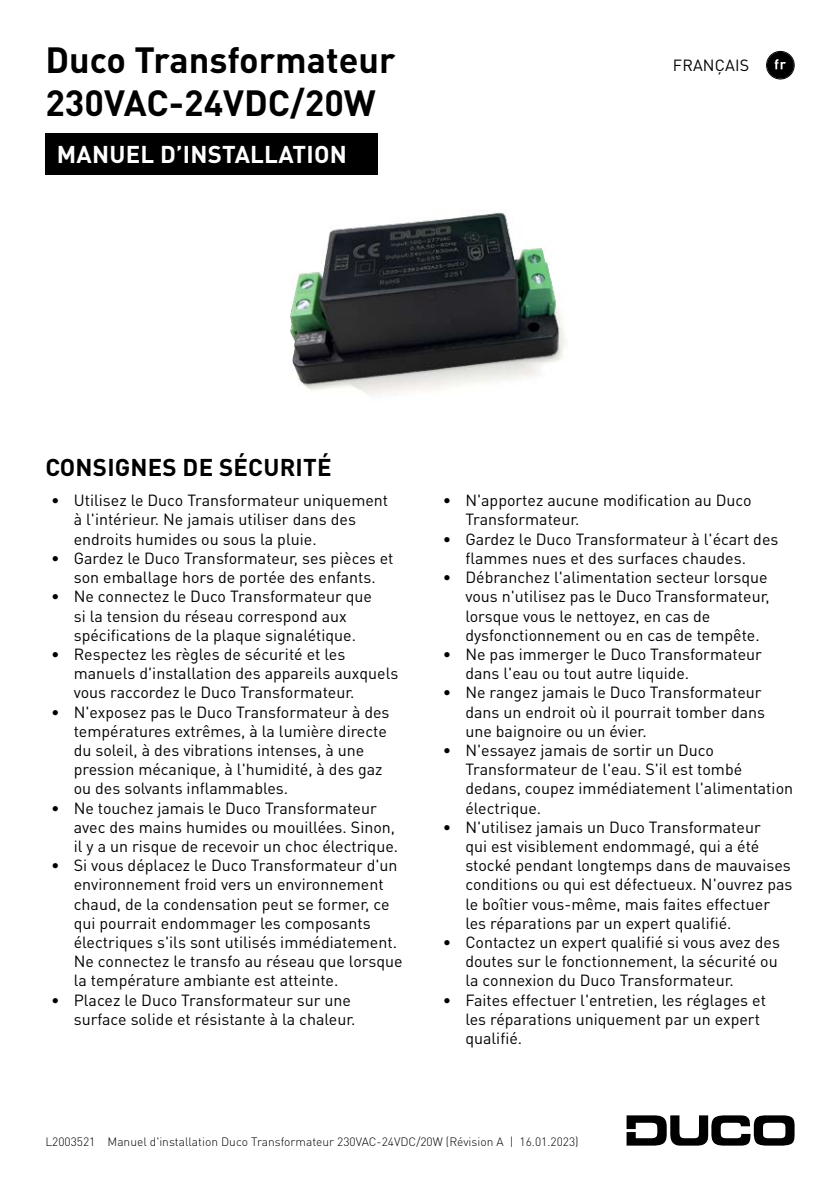
<style>
.page{position:relative;width:840px;height:1191px;background:#fff}
.page>*{position:absolute;margin:0;border:0;box-sizing:border-box;transform-origin:0 0}
.t1{font:700 36px/43.2px "DINOT";color:#000}
.t2{font:700 24px "DINOT";letter-spacing:.01em;color:#fff}
.t3{font:700 24px "DINOT";letter-spacing:.01em;color:#000}
.t4{font:16px/19.2px "DINOT";color:#000}
.t5{font:300 12px "DINOT";color:#000}
</style>
<div class="page">
<div style="left:45px;top:133px;width:333px;height:41px;background:#000"></div>
<div style="left:766px;top:52px;width:27px;height:27px;background:#000;border-radius:50%"></div>
<svg style="left:774px;top:59px;width:11px;height:10px"></svg>
<div style="left:765px;top:51px;width:29px;height:28px;border:1px solid #000;border-radius:50%"></div>
<svg style="left:626px;top:1115px;width:168px;height:30px"></svg>
<img style="left:290px;top:213px;width:276px;height:182px">
<h1 class="t1" style="left:45px;top:37px;width:351px">Duco Transformateur<br>230VAC-24VDC/20W</h1>
<h2 class="t2" style="left:57px;top:138px;width:291px">MANUEL D’INSTALLATION</h2>
<p class="t4" style="left:672px;top:55px;width:78px">FRANÇAIS</p>
<h2 class="t3" style="left:45px;top:451px;width:287px">CONSIGNES DE SÉCURITÉ</h2>
<p class="t4" style="left:74px;top:490px;width:316px;text-indent:-23px">• Utilisez le Duco Transformateur uniquement à l'intérieur. Ne jamais utiliser dans des endroits humides ou sous la pluie.</p>
<p class="t4" style="left:51px;top:548px;width:344px;text-align:center">• Gardez le Duco Transformateur, ses pièces et son emballage hors de portée des enfants.</p>
<p class="t4" style="left:51px;top:586px;width:322px;text-align:center">• Ne connectez le Duco Transformateur que si la tension du réseau correspond aux spécifications de la plaque signalétique.</p>
<p class="t4" style="left:74px;top:644px;width:326px;text-indent:-23px">• Respectez les règles de sécurité et les manuels d'installation des appareils auxquels vous raccordez le Duco Transformateur.</p>
<p class="t4" style="left:74px;top:701px;width:317px;text-indent:-23px">• N'exposez pas le Duco Transformateur à des températures extrêmes, à la lumière directe du soleil, à des vibrations intenses, à une pression mécanique, à l'humidité, à des gaz ou des solvants inflammables.</p>
<p class="t4" style="left:74px;top:797px;width:326px;text-indent:-23px">• Ne touchez jamais le Duco Transformateur avec des mains humides ou mouillées. Sinon, il y a un risque de recevoir un choc électrique.</p>
<p class="t4" style="left:74px;top:855px;width:330px;text-indent:-23px">• Si vous déplacez le Duco Transformateur d'un environnement froid vers un environnement chaud, de la condensation peut se former, ce qui pourrait endommager les composants électriques s'ils sont utilisés immédiatement.<br>Ne connectez le transfo au réseau que lorsque la température ambiante est atteinte.</p>
<p class="t4" style="left:51px;top:989px;width:306px;text-align:right">• Placez le Duco Transformateur sur une surface solide et résistante à la chaleur.</p>
<p class="t4" style="left:465px;top:490px;width:287px;text-indent:-23px">• N'apportez aucune modification au Duco<br>Transformateur.</p>
<p class="t4" style="left:465px;top:528px;width:314px;text-indent:-23px">• Gardez le Duco Transformateur à l'écart des flammes nues et des surfaces chaudes.</p>
<p class="t4" style="left:465px;top:567px;width:305px;text-indent:-23px">• Débranchez l'alimentation secteur lorsque vous n'utilisez pas le Duco Transformateur, lorsque vous le nettoyez, en cas de dysfonctionnement ou en cas de tempête.</p>
<p class="t4" style="left:465px;top:644px;width:298px;text-indent:-23px">• Ne pas immerger le Duco Transformateur dans l'eau ou tout autre liquide.</p>
<p class="t4" style="left:465px;top:682px;width:301px;text-indent:-23px">• Ne rangez jamais le Duco Transformateur dans un endroit où il pourrait tomber dans une baignoire ou un évier.</p>
<p class="t4" style="left:465px;top:740px;width:329px;text-indent:-23px">• N'essayez jamais de sortir un Duco Transformateur de l'eau. S'il est tombé dedans, coupez immédiatement l'alimentation électrique.</p>
<p class="t4" style="left:465px;top:816px;width:328px;text-indent:-23px">• N'utilisez jamais un Duco Transformateur<br>qui est visiblement endommagé, qui a été stocké pendant longtemps dans de mauvaises conditions ou qui est défectueux. N'ouvrez pas le boîtier vous-même, mais faites effectuer les réparations par un expert qualifié.</p>
<p class="t4" style="left:465px;top:932px;width:316px;text-indent:-23px">• Contactez un expert qualifié si vous avez des doutes sur le fonctionnement, la sécurité ou la connexion du Duco Transformateur.</p>
<p class="t4" style="left:465px;top:989px;width:302px;text-indent:-23px">• Faites effectuer l'entretien, les réglages et les réparations uniquement par un expert qualifié.</p>
<p class="t5" style="left:45px;top:1133px;width:534px">L2003521 Manuel d'installation Duco Transformateur 230VAC-24VDC/20W (Révision A | 16.01.2023)</p>
</div>
